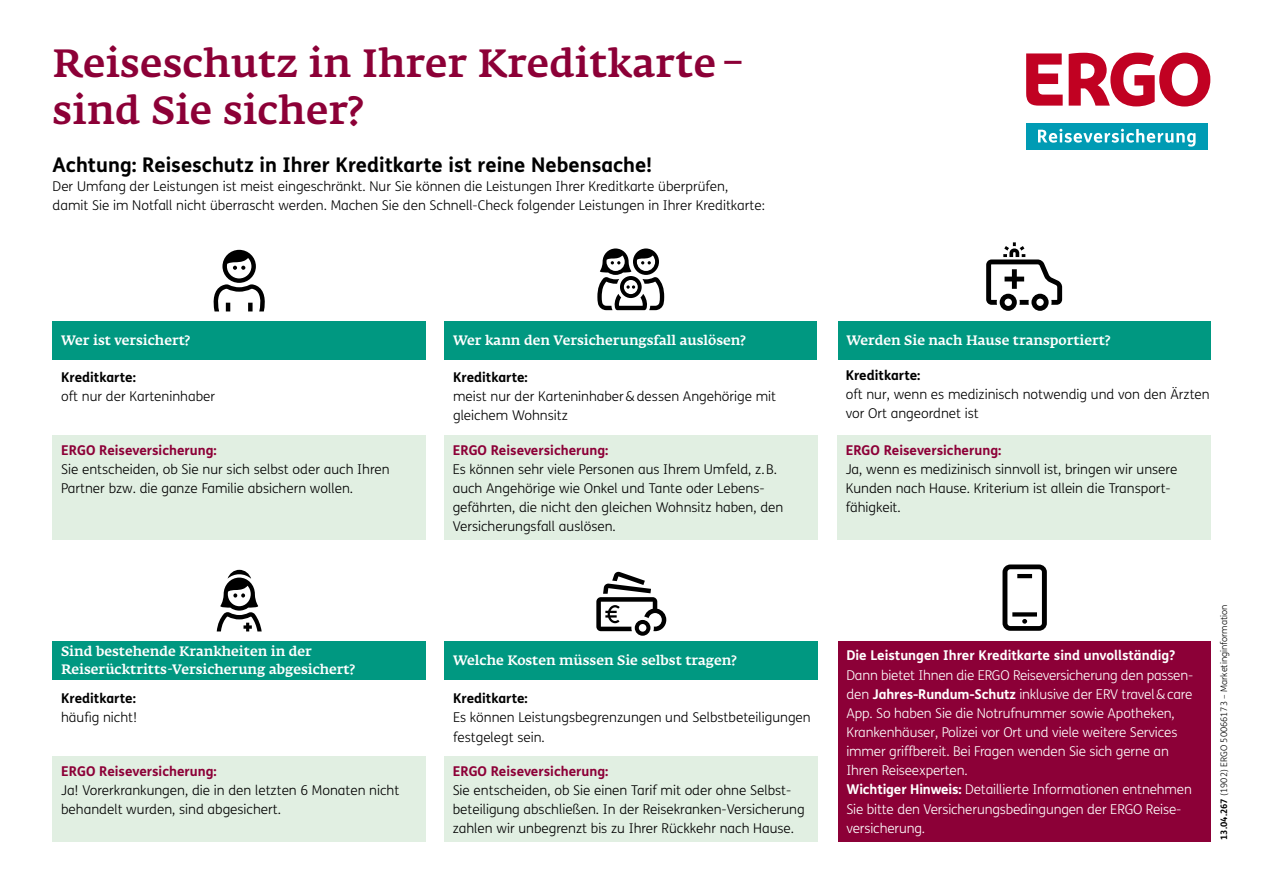
<style>
.page{position:relative;width:1263px;height:893px;background:#fff}
.page>*{position:absolute;margin:0;border:0;box-sizing:border-box;transform-origin:0 0}
.t1{font:500 39px/47.8px "Fedra Serif A Pro";letter-spacing:.01em;color:#8c0037}
.t2{font:700 20.25px "FS Me";color:#000}
.t3{font:300 13.5px/19.2px "FS Me";color:#000}
.t4{font:300 13.5px/19.2px "FS Me";letter-spacing:-.01em;color:#fff}
.t5{font:500 13.5px/18px "Fedra Serif A Pro";color:#fff}
.t6{font:700 13.5px "FS Me";color:#8c0037}
.t7{font:700 13.5px "FS Me";color:#000}
.t8{font:700 13.5px "FS Me";color:#fff}
.t9{font:300 9px "FS Me";color:#000}
.s1{font-weight:700}
</style>
<div class="page">
<div style="left:445px;top:321px;width:372px;height:38px;background:#009881"></div>
<div style="left:53px;top:641px;width:373px;height:38px;background:#009881"></div>
<div style="left:53px;top:321px;width:373px;height:38px;background:#009881"></div>
<div style="left:445px;top:641px;width:373px;height:38px;background:#009881"></div>
<div style="left:838px;top:321px;width:372px;height:38px;background:#009881"></div>
<svg style="left:1069px;top:53px;width:141px;height:54px"></svg>
<svg style="left:1026px;top:53px;width:37px;height:53px"></svg>
<div style="left:1026px;top:123px;width:181px;height:26px;background:#009bb4"></div>
<svg style="left:1038px;top:129px;width:157px;height:18px"></svg>
<svg style="left:597px;top:248px;width:67px;height:62px"></svg>
<svg style="left:986px;top:242px;width:76px;height:69px"></svg>
<svg style="left:217px;top:570px;width:45px;height:61px"></svg>
<svg style="left:596px;top:572px;width:70px;height:64px"></svg>
<div style="left:838px;top:641px;width:372px;height:201px;background:#8c0037"></div>
<svg style="left:1002px;top:564px;width:45px;height:67px"></svg>
<svg style="left:213px;top:250px;width:52px;height:61px"></svg>
<div style="left:53px;top:436px;width:373px;height:104px;background:#e1efe2"></div>
<div style="left:444px;top:436px;width:373px;height:104px;background:#e1efe2"></div>
<div style="left:444px;top:757px;width:373px;height:85px;background:#e1efe2"></div>
<div style="left:53px;top:757px;width:373px;height:85px;background:#e1efe2"></div>
<div style="left:837px;top:436px;width:373px;height:104px;background:#e1efe2"></div>
<h1 class="t1" style="left:53px;top:39px;width:693px">Reiseschutz in Ihrer Kreditkarte– sind Sie sicher?</h1>
<h2 class="t2" style="left:53px;top:149px;width:601px">Achtung: Reiseschutz in Ihrer Kreditkarte ist reine Nebensache!</h2>
<p class="t3" style="left:53px;top:177px;width:714px">Der Umfang der Leistungen ist meist eingeschränkt. Nur Sie können die Leistungen Ihrer Kreditkarte überprüfen, damit Sie im Notfall nicht überrascht werden. Machen Sie den Schnell-Check folgender Leistungen in Ihrer Kreditkarte:</p>
<p class="t5" style="left:61px;top:332px;width:130px">Wer ist versichert?</p>
<p class="t7" style="left:61px;top:367px;width:76px">Kreditkarte:</p>
<p class="t3" style="left:61px;top:386px;width:156px">oft nur der Karteninhaber</p>
<p class="t6" style="left:61px;top:439px;width:157px">ERGO Reiseversicherung:</p>
<p class="t3" style="left:61px;top:459px;width:330px">Sie entscheiden, ob Sie nur sich selbst oder auch Ihren<br>Partner bzw. die ganze Familie absichern wollen.</p>
<p class="t5" style="left:61px;top:643px;width:295px">Sind bestehende Krankheiten in der<br>Reiserücktritts-Versicherung abgesichert?</p>
<p class="t7" style="left:61px;top:688px;width:76px">Kreditkarte:</p>
<p class="t3" style="left:61px;top:708px;width:78px">häufig nicht!</p>
<p class="t6" style="left:61px;top:760px;width:157px">ERGO Reiseversicherung:</p>
<p class="t3" style="left:61px;top:780px;width:340px">Ja! Vorerkrankungen, die in den letzten 6 Monaten nicht behandelt wurden, sind abgesichert.</p>
<p class="t5" style="left:453px;top:332px;width:294px">Wer kann den Versicherungsfall auslösen?</p>
<p class="t7" style="left:453px;top:367px;width:76px">Kreditkarte:</p>
<p class="t3" style="left:453px;top:386px;width:325px">meist nur der Karteninhaber&amp;dessen Angehörige mit gleichem Wohnsitz</p>
<p class="t6" style="left:453px;top:439px;width:157px">ERGO Reiseversicherung:</p>
<p class="t3" style="left:453px;top:459px;width:332px">Es können sehr viele Personen aus Ihrem Umfeld, z.B. auch Angehörige wie Onkel und Tante oder Lebens&shy;gefährten, die nicht den gleichen Wohnsitz haben, den Versicherungsfall auslösen.</p>
<p class="t5" style="left:453px;top:652px;width:285px">Welche Kosten müssen Sie selbst tragen?</p>
<p class="t7" style="left:453px;top:688px;width:76px">Kreditkarte:</p>
<p class="t3" style="left:453px;top:708px;width:359px">Es können Leistungsbegrenzungen und Selbstbeteiligungen festgelegt sein.</p>
<p class="t6" style="left:453px;top:760px;width:157px">ERGO Reiseversicherung:</p>
<p class="t3" style="left:453px;top:780px;width:353px">Sie entscheiden, ob Sie einen Tarif mit oder ohne Selbst&shy;beteiligung abschließen. In der Reisekranken-Versicherung zahlen wir unbegrenzt bis zu Ihrer Rückkehr nach Hause.</p>
<p class="t5" style="left:846px;top:332px;width:265px">Werden Sie nach Hause transportiert?</p>
<p class="t7" style="left:846px;top:365px;width:76px">Kreditkarte:</p>
<p class="t3" style="left:846px;top:384px;width:366px">oft nur, wenn es medizinisch notwendig und von den Ärzten vor Ort angeordnet ist</p>
<p class="t6" style="left:846px;top:439px;width:157px">ERGO Reiseversicherung:</p>
<p class="t3" style="left:846px;top:459px;width:333px">Ja, wenn es medizinisch sinnvoll ist, bringen wir unsere<br>Kunden nach Hause. Kriterium ist allein die Transport&shy;fähigkeit.</p>
<p class="t8" style="left:846px;top:645px;width:330px">Die Leistungen Ihrer Kreditkarte sind unvollständig?</p>
<p class="t4" style="left:846px;top:665px;width:348px">Dann bietet Ihnen die ERGO Reiseversicherung den passen&shy;den <span class="s1">Jahres-Rundum-Schutz</span> inklusive der ERV travel&amp;care App. So haben Sie die Notrufnummer sowie Apotheken, Krankenhäuser, Polizei vor Ort und viele weitere Services immer griffbereit. Bei Fragen wenden Sie sich gerne an Ihren Reiseexperten.<br><span class="s1">Wichtiger Hinweis:</span> Detaillierte Informationen entnehmen Sie bitte den Versicherungsbedingungen der ERGO Reise&shy;versicherung.</p>
<p class="t9" style="left:1218px;top:840px;width:237px;rotate:-90deg"><span class="s1">13.04.267</span> (1902) ERGO 50066173 – Marketinginformation</p>
</div>
